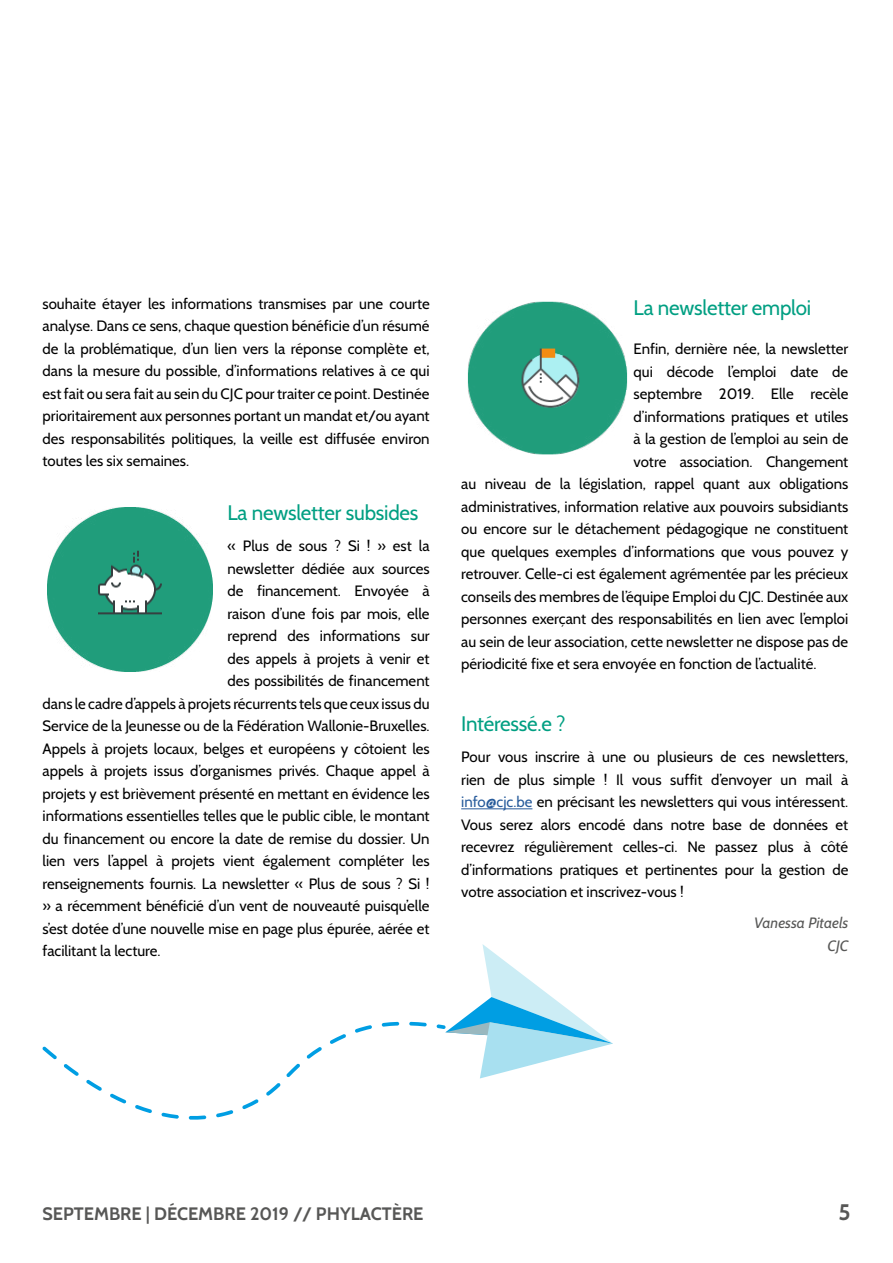
<style>
.page{position:relative;width:893px;height:1263px;background:#fff}
.page>*{position:absolute;margin:0;border:0;box-sizing:border-box;transform-origin:0 0}
.t1{font:700 22.5px "Cabin";color:#575756}
.t2{font:21px "Cabin";letter-spacing:-.01em;color:#009f82}
.t3{font:700 18px "Cabin";color:#575756}
.t4{font:15px/22.5px "Cabin";color:#000;text-align:justify}
.t5{font:italic 15px/22.5px "Cabin";color:#575756;text-align:right}
.s1{color:#275b9b}
</style>
<div class="page">
<svg style="left:42px;top:944px;width:571px;height:176px"></svg>
<img style="left:47px;top:507px;width:166px;height:165px">
<hr style="left:461px;top:808px;width:71px;height:1px;background:#275b9b">
<img style="left:467px;top:301px;width:161px;height:154px">
<p class="t4" style="left:43px;top:292px;width:389px">souhaite étayer les informations transmises par une courte analyse. Dans ce sens, chaque question bénéficie d’un résumé de la problématique, d’un lien vers la réponse complète et, dans la mesure du possible, d’informations relatives à ce qui est fait ou sera fait au sein du CJC pour traiter ce point. Destinée prioritairement aux personnes portant un mandat et/ou ayant des responsabilités politiques, la veille est diffusée environ toutes les six semaines.</p>
<h2 class="t2" style="left:227px;top:500px;width:192px">La newsletter subsides</h2>
<p class="t4" style="left:227px;top:534px;width:204px">« Plus de sous ? Si ! » est la</p>
<p class="t4" style="left:227px;top:557px;width:204px">newsletter dédiée aux sources</p>
<p class="t4" style="left:227px;top:579px;width:204px">de financement. Envoyée à</p>
<p class="t4" style="left:227px;top:602px;width:204px">raison d’une fois par mois, elle</p>
<p class="t4" style="left:227px;top:624px;width:204px">reprend des informations sur</p>
<p class="t4" style="left:227px;top:647px;width:204px">des appels à projets à venir et</p>
<p class="t4" style="left:227px;top:669px;width:204px">des possibilités de financement</p>
<p class="t4" style="left:43px;top:692px;width:389px">dans le cadre d’appels à projets récurrents tels que ceux issus du</p>
<p class="t4" style="left:43px;top:714px;width:389px">Service de la Jeunesse ou de la Fédération Wallonie-Bruxelles.</p>
<p class="t4" style="left:43px;top:737px;width:389px">Appels à projets locaux, belges et européens y côtoient les</p>
<p class="t4" style="left:43px;top:759px;width:389px">appels à projets issus d’organismes privés. Chaque appel à</p>
<p class="t4" style="left:43px;top:782px;width:389px">projets y est brièvement présenté en mettant en évidence les</p>
<p class="t4" style="left:43px;top:804px;width:389px">informations essentielles telles que le public cible, le montant</p>
<p class="t4" style="left:43px;top:827px;width:389px">du financement ou encore la date de remise du dossier. Un</p>
<p class="t4" style="left:43px;top:849px;width:389px">lien vers l’appel à projets vient également compléter les</p>
<p class="t4" style="left:43px;top:872px;width:389px">renseignements fournis. La newsletter « Plus de sous ? Si !</p>
<p class="t4" style="left:43px;top:894px;width:389px">» a récemment bénéficié d’un vent de nouveauté puisqu’elle</p>
<p class="t4" style="left:43px;top:917px;width:389px">s’est dotée d’une nouvelle mise en page plus épurée, aérée et</p>
<p class="t4" style="left:43px;top:939px;width:120px">facilitant la lecture.</p>
<h2 class="t2" style="left:634px;top:294px;width:179px">La newsletter emploi</h2>
<p class="t4" style="left:634px;top:338px;width:216px">Enfin, dernière née, la newsletter</p>
<p class="t4" style="left:634px;top:360px;width:216px">qui décode l’emploi date de</p>
<p class="t4" style="left:634px;top:383px;width:216px">septembre 2019. Elle recèle</p>
<p class="t4" style="left:634px;top:405px;width:216px">d’informations pratiques et utiles</p>
<p class="t4" style="left:634px;top:428px;width:216px">à la gestion de l’emploi au sein de</p>
<p class="t4" style="left:634px;top:450px;width:216px">votre association. Changement</p>
<p class="t4" style="left:461px;top:473px;width:389px">au niveau de la législation, rappel quant aux obligations</p>
<p class="t4" style="left:461px;top:495px;width:389px">administratives, information relative aux pouvoirs subsidiants</p>
<p class="t4" style="left:461px;top:518px;width:389px">ou encore sur le détachement pédagogique ne constituent</p>
<p class="t4" style="left:461px;top:540px;width:389px">que quelques exemples d’informations que vous pouvez y</p>
<p class="t4" style="left:461px;top:563px;width:389px">retrouver. Celle-ci est également agrémentée par les précieux</p>
<p class="t4" style="left:461px;top:585px;width:389px">conseils des membres de l’équipe Emploi du CJC. Destinée aux</p>
<p class="t4" style="left:461px;top:608px;width:389px">personnes exerçant des responsabilités en lien avec l’emploi</p>
<p class="t4" style="left:461px;top:630px;width:389px">au sein de leur association, cette newsletter ne dispose pas de</p>
<p class="t4" style="left:461px;top:653px;width:357px">périodicité fixe et sera envoyée en fonction de l’actualité.</p>
<h2 class="t2" style="left:461px;top:711px;width:106px">Intéressé.e ?</h2>
<p class="t4" style="left:461px;top:746px;width:389px">Pour vous inscrire à une ou plusieurs de ces newsletters, rien de plus simple ! Il vous suffit d’envoyer un mail à <span class="s1">info@cjc.be</span> en précisant les newsletters qui vous intéressent.<br>Vous serez alors encodé dans notre base de données et recevrez régulièrement celles-ci. Ne passez plus à côté d’informations pratiques et pertinentes pour la gestion de votre association et inscrivez-vous !</p>
<p class="t5" style="left:754px;top:912px;width:96px">Vanessa Pitaels<br>CJC</p>
<p class="t3" style="left:43px;top:1203px;width:382px">SEPTEMBRE | DÉCEMBRE 2019 // PHYLACTÈRE</p>
<h1 class="t1" style="left:838px;top:1199px;width:14px">5</h1>
</div>
